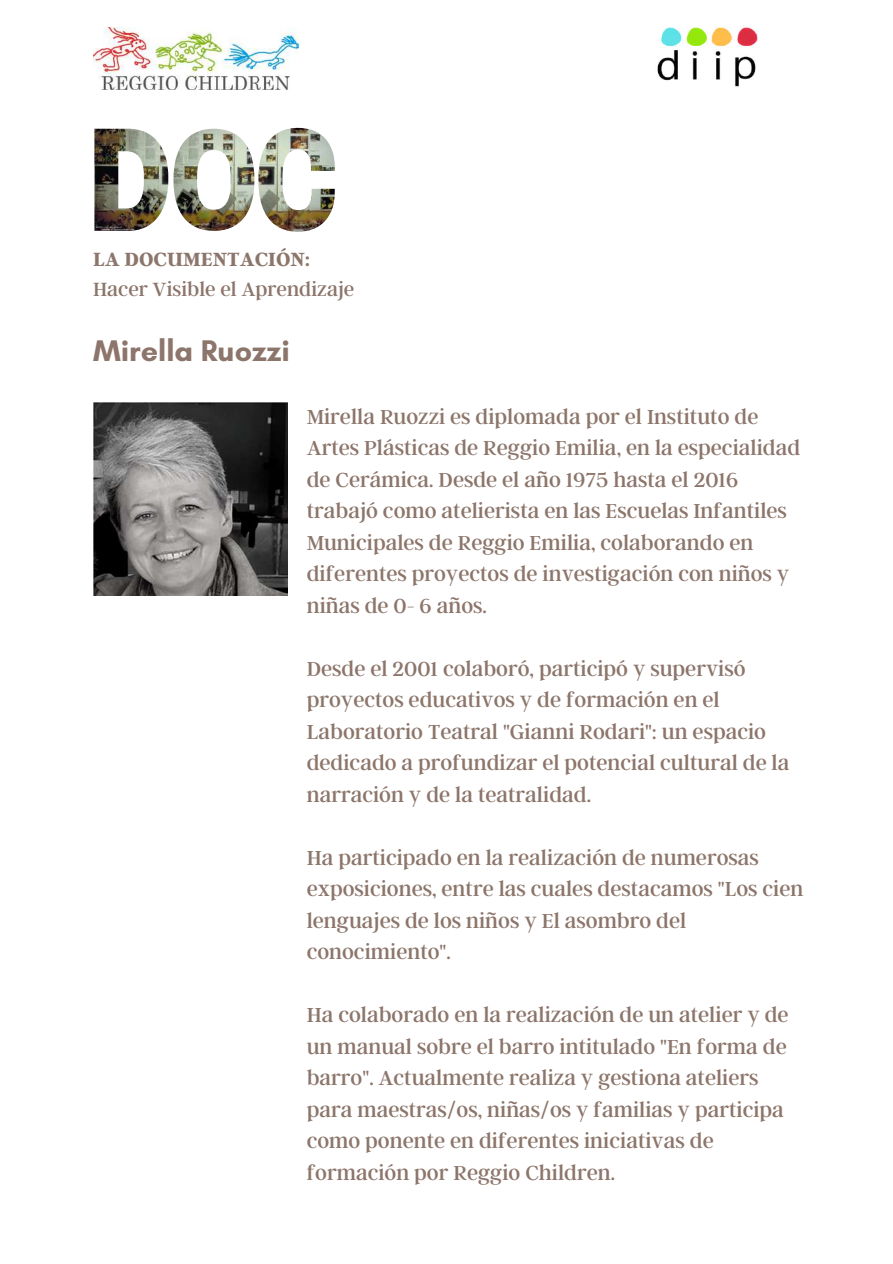
<style>
.page{position:relative;width:893px;height:1264px;background:#fff}
.page>*{position:absolute;margin:0;border:0;box-sizing:border-box;transform-origin:0 0}
.t1{font:700 30.3px "Glacial Indifference";color:#8c756a}
.t2{font:22.5px/31.5px "Argent CF";color:#8c756a}
.t3{font:21.3px "Argent CF";color:#8c756a}
.t4{font:700 21.3px "Argent CF";color:#8c756a}
</style>
<div class="page">
<img style="left:93px;top:28px;width:206px;height:62px">
<img style="left:657px;top:27px;width:101px;height:60px">
<img style="left:94px;top:129px;width:74px;height:102px">
<img style="left:173px;top:129px;width:81px;height:102px">
<img style="left:258px;top:128px;width:77px;height:104px">
<img style="left:93px;top:402px;width:194px;height:194px">
<p class="t4" style="left:93px;top:245px;width:219px">LA DOCUMENTACIÓN:</p>
<p class="t3" style="left:93px;top:275px;width:263px">Hacer Visible el Aprendizaje</p>
<h1 class="t1" style="left:93px;top:332px;width:198px">Mirella Ruozzi</h1>
<p class="t2" style="left:307px;top:400px;width:495px">Mirella Ruozzi es diplomada por el Instituto de Artes Plásticas de Reggio Emilia, en la especialidad de Cerámica. Desde el año 1975 hasta el 2016 trabajó como atelierista en las Escuelas Infantiles Municipales de Reggio Emilia, colaborando en diferentes proyectos de investigación con niños y niñas de 0- 6 años.</p>
<p class="t2" style="left:307px;top:651px;width:484px">Desde el 2001 colaboró, participó y supervisó proyectos educativos y de formación en el Laboratorio Teatral "Gianni Rodari": un espacio dedicado a profundizar el potencial cultural de la narración y de la teatralidad.</p>
<p class="t2" style="left:307px;top:840px;width:498px">Ha participado en la realización de numerosas exposiciones, entre las cuales destacamos "Los cien lenguajes de los niños y El asombro del conocimiento".</p>
<p class="t2" style="left:307px;top:998px;width:483px">Ha colaborado en la realización de un atelier y de un manual sobre el barro intitulado "En forma de barro". Actualmente realiza y gestiona ateliers para maestras/os, niñas/os y familias y participa como ponente en diferentes iniciativas de formación por Reggio Children.</p>
</div>
